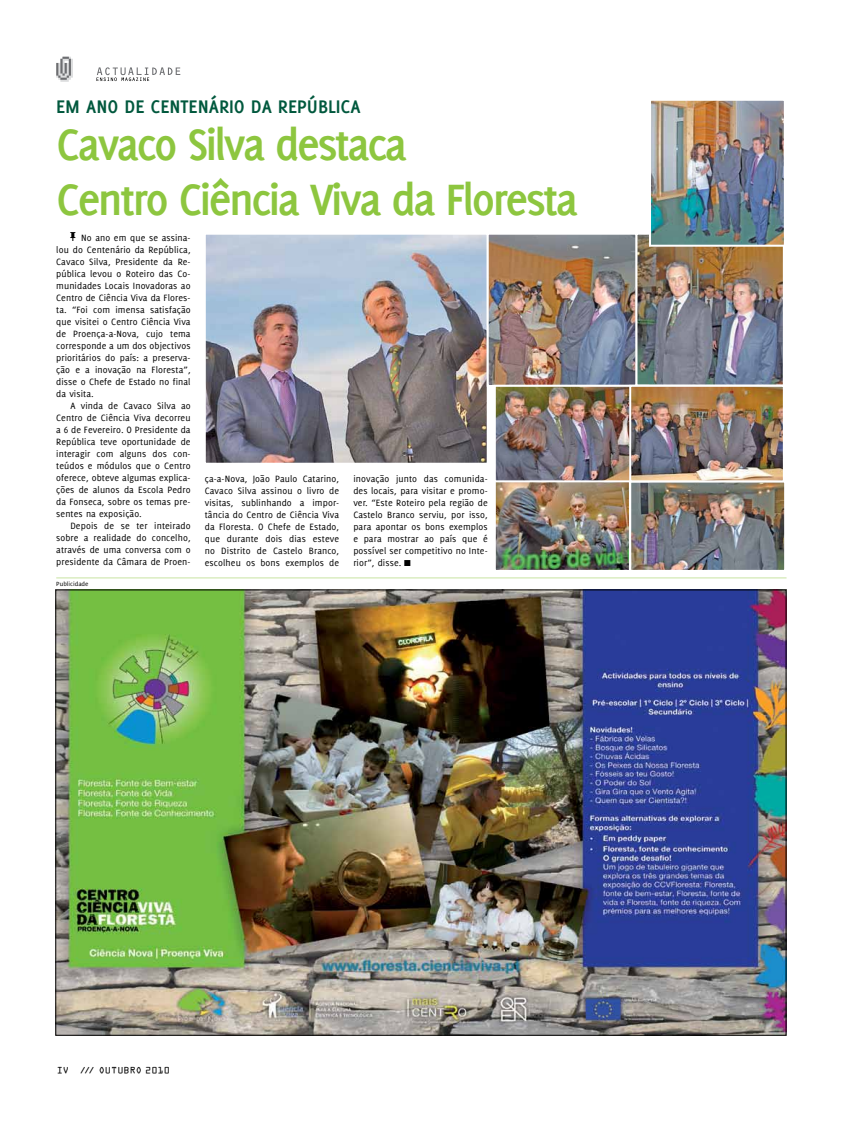
<style>
.page{position:relative;width:842px;height:1134px;background:#fff}
.page>*{position:absolute;margin:0;border:0;box-sizing:border-box;transform-origin:0 0}
.t1{font:700 48px/55px "Delicious";letter-spacing:-.05em;color:#8dc63f}
.t2{font:700 20px "Delicious";color:#00583d}
.t3{font:10px/12px "Delicious";letter-spacing:.01em;color:#000;text-align:justify}
.t4{font:10px "OCR Aby BT";color:#000}
.t5{font:6.6px "Delicious";color:#000;scale:1.07 1}
.s1{font-family:"Icon Bit Two"}
.s2{font-family:"Icon Bit One"}
</style>
<div class="page">
<svg style="left:96px;top:67px;width:84px;height:14px"></svg>
<svg style="left:56px;top:56px;width:17px;height:26px"></svg>
<img style="left:57px;top:591px;width:727px;height:443px">
<img style="left:207px;top:236px;width:279px;height:226px">
<div style="left:204px;top:233px;width:285px;height:232px;border:2px solid #fff"></div>
<img style="left:497px;top:483px;width:286px;height:86px">
<div style="left:494px;top:480px;width:137px;height:92px;border:2px solid #fff"></div>
<img style="left:490px;top:236px;width:292px;height:148px">
<div style="left:635px;top:233px;width:150px;height:154px;border:2px solid #fff"></div>
<div style="left:629px;top:480px;width:157px;height:92px;border:2px solid #fff"></div>
<img style="left:652px;top:102px;width:131px;height:142px">
<div style="left:649px;top:99px;width:137px;height:148px;border:2px solid #fff"></div>
<div style="left:487px;top:233px;width:150px;height:154px;border:2px solid #fff"></div>
<img style="left:497px;top:388px;width:132px;height:91px">
<div style="left:494px;top:385px;width:155px;height:97px;border:2px solid #fff"></div>
<img style="left:632px;top:388px;width:150px;height:91px">
<div style="left:629px;top:385px;width:156px;height:97px;border:2px solid #fff"></div>
<hr style="left:56px;top:577px;width:730px;height:1px;background:#8dc63f">
<h2 class="t2" style="left:56px;top:95px;width:306px">Em ano de Centenário da República</h2>
<h1 class="t1" style="left:56px;top:116px;width:523px">Cavaco Silva destaca<br>Centro Ciência Viva da Floresta</h1>
<p class="t3" style="left:56px;top:232px;width:136px;text-indent:14px"><span class="s1">6</span> No ano em que se assina&shy;lou do Centenário da República, Cavaco Silva, Presidente da Re&shy;pública levou o Roteiro das Co&shy;munidades Locais Inovadoras ao Centro de Ciência Viva da Flores&shy;ta. “Foi com imensa satisfação que visitei o Centro Ciência Viva de Proença-a-Nova, cujo tema corresponde a um dos objectivos prioritários do país: a preserva&shy;ção e a inovação na Floresta”, disse o Chefe de Estado no final da visita.</p>
<p class="t3" style="left:56px;top:400px;width:136px;text-indent:14px">A vinda de Cavaco Silva ao Centro de Ciência Viva decorreu a 6 de Fevereiro. O Presidente da República teve oportunidade de interagir com alguns dos con&shy;teúdos e módulos que o Centro oferece, obteve algumas explica&shy;ções de alunos da Escola Pedro da Fonseca, sobre os temas pre&shy;sentes na exposição.</p>
<p class="t3" style="left:56px;top:520px;width:136px;text-indent:14px">Depois de se ter inteirado sobre a realidade do concelho, através de uma conversa com o presidente da Câmara de Proen-</p>
<p class="t5" style="left:56px;top:580px;width:32px">Publicidade</p>
<p class="t3" style="left:205px;top:472px;width:136px">ça-a-Nova, João Paulo Catarino, Cavaco Silva assinou o livro de visitas, sublinhando a impor&shy;tância do Centro de Ciência Viva da Floresta. O Chefe de Estado, que durante dois dias esteve no Distrito de Castelo Branco, escolheu os bons exemplos de</p>
<p class="t3" style="left:353px;top:472px;width:136px">inovação junto das comunida&shy;des locais, para visitar e promo&shy;ver. “Este Roteiro pela região de Castelo Branco serviu, por isso, para apontar os bons exemplos e para mostrar ao país que é possível ser competitivo no Inte&shy;rior”, disse. <span class="s2">K</span></p>
<p class="t4" style="left:57px;top:1064px;width:115px">IV /// OUTUBRO 2010</p>
</div>
